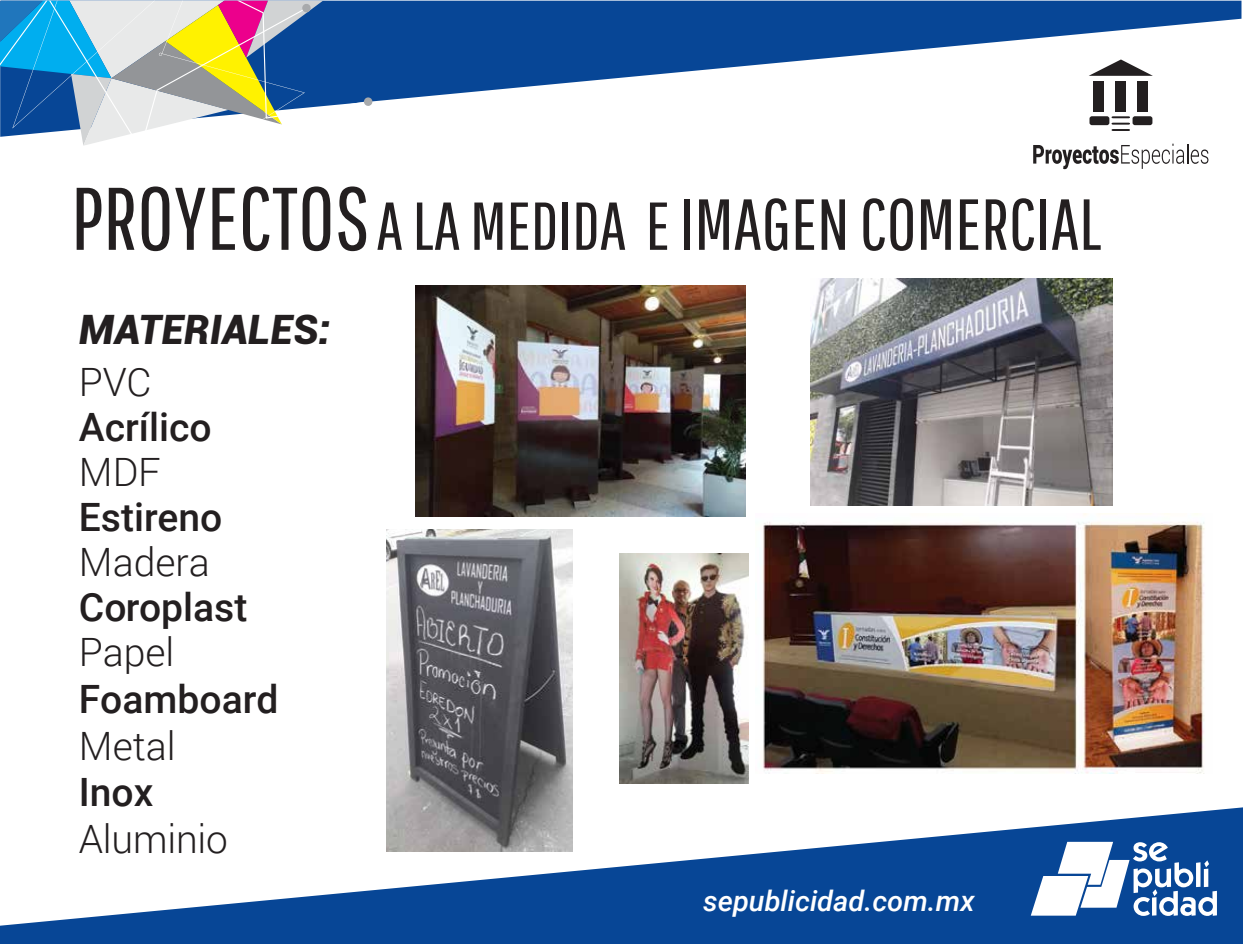
<style>
.page{position:relative;width:1243px;height:944px;background:#fff}
.page>*{position:absolute;margin:0;border:0;box-sizing:border-box;transform-origin:0 0}
.t1{font:72px "Pathway Gothic One";color:#231f20}
.t2{font:italic 900 40.5px "Roboto";color:#231f20}
.t3{font:500 39px "Roboto";color:#231f20}
.t4{font:300 39px "Roboto";color:#231f20}
.t5{font:italic 500 28.5px "Roboto";color:#fff}
.s1{font-size:88.5px}
.s2{font-size:67.5px}
</style>
<div class="page">
<img style="left:387px;top:529px;width:185px;height:278px">
<svg style="left:368px;top:1px;width:873px;height:125px"></svg>
<svg style="left:0;top:807px;width:1243px;height:136px;fill:#074696"></svg>
<div style="left:363px;top:97px;width:10px;height:9px;background:#a8aaac;border-radius:4px"></div>
<svg style="left:0;top:1px;width:368px;height:145px"></svg>
<svg style="left:1033px;top:144px;width:175px;height:25px"></svg>
<svg style="left:1088px;top:59px;width:64px;height:17px"></svg>
<div style="left:1093px;top:81px;width:10px;height:31px;background:#231f20"></div>
<div style="left:1115px;top:81px;width:10px;height:31px;background:#231f20"></div>
<div style="left:1137px;top:81px;width:10px;height:31px;background:#231f20"></div>
<div style="left:1089px;top:116px;width:20px;height:9px;background:#231f20;border-radius:2px"></div>
<div style="left:1132px;top:116px;width:20px;height:9px;background:#231f20;border-radius:2px"></div>
<svg style="left:1111px;top:116px;width:19px;height:15px"></svg>
<img style="left:763px;top:513px;width:442px;height:259px">
<img style="left:415px;top:285px;width:330px;height:231px">
<img style="left:811px;top:278px;width:302px;height:227px">
<svg style="left:1030px;top:841px;width:186px;height:74px"></svg>
<img style="left:619px;top:553px;width:129px;height:230px">
<h1 class="t1" style="left:71px;top:181px;width:1032px"><span class="s1">PROYECTOS</span><span class="s2">A LA MEDIDA E</span>IMAGEN COMERCIAL</h1>
<p class="t2" style="left:79px;top:301px;width:253px">MATERIALES:</p>
<p class="t4" style="left:79px;top:354px;width:74px">PVC</p>
<p class="t3" style="left:79px;top:399px;width:134px">Acrílico</p>
<p class="t4" style="left:79px;top:444px;width:83px">MDF</p>
<p class="t3" style="left:79px;top:489px;width:145px">Estireno</p>
<p class="t4" style="left:79px;top:534px;width:132px">Madera</p>
<p class="t3" style="left:79px;top:579px;width:170px">Coroplast</p>
<p class="t4" style="left:79px;top:624px;width:97px">Papel</p>
<p class="t3" style="left:79px;top:671px;width:201px">Foamboard</p>
<p class="t4" style="left:79px;top:718px;width:98px">Metal</p>
<p class="t3" style="left:79px;top:764px;width:76px">Inox</p>
<p class="t4" style="left:79px;top:812px;width:151px">Aluminio</p>
<p class="t5" style="left:703px;top:880px;width:273px">sepublicidad.com.mx</p>
</div>
